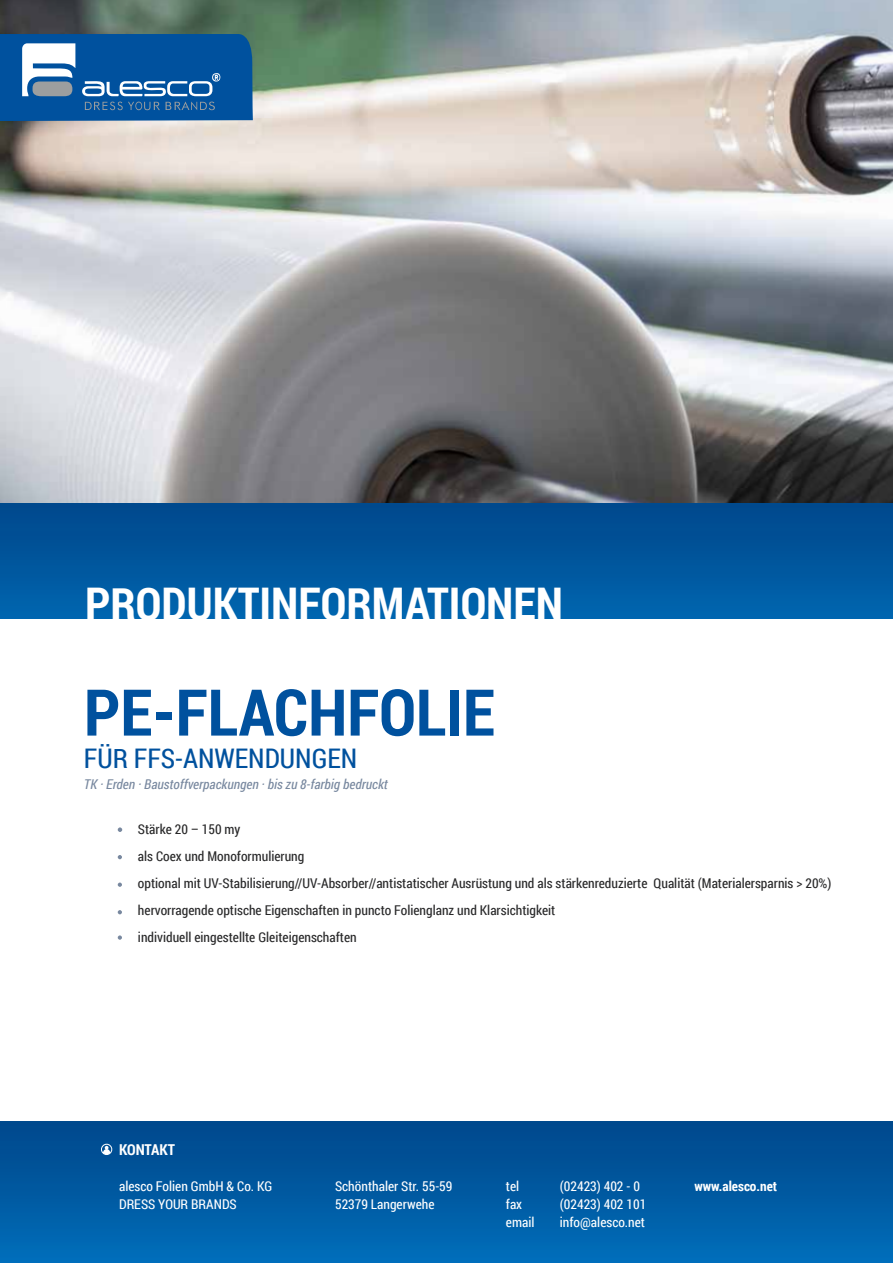
<style>
.page{position:relative;width:893px;height:1263px;background:#fff}
.page>*{position:absolute;margin:0;border:0;box-sizing:border-box;transform-origin:0 0}
.t1{font:700 64.5px "Roboto Condensed";color:#00519e}
.t2{font:700 45px "Roboto Condensed";color:#fff}
.t3{font:27px "Roboto Condensed";color:#00519e}
.t4{font:700 15px "Roboto Condensed";color:#fff}
.t5{font:13.5px/27px "Roboto Condensed";color:#282829}
.t6{font:13.5px "Roboto Condensed";color:#fff}
.t7{font:italic 13.5px "Roboto Condensed";color:#78889f}
.t8{font:700 13.5px "Roboto Condensed";color:#fff}
</style>
<div class="page">
<img style="left:0;top:0;width:893px;height:504px">
<svg style="left:0;top:32px;width:253px;height:89px;background:#2668a7"></svg>
<img style="left:0;top:504px;width:893px;height:115px">
<svg style="left:118px;top:827px;width:4px;height:5px"></svg>
<svg style="left:118px;top:855px;width:4px;height:4px"></svg>
<svg style="left:118px;top:882px;width:4px;height:5px"></svg>
<svg style="left:118px;top:910px;width:4px;height:4px"></svg>
<svg style="left:118px;top:935px;width:4px;height:5px"></svg>
<img style="left:0;top:1121px;width:893px;height:142px">
<svg style="left:103px;top:1146px;width:7px;height:7px"></svg>
<div style="left:101px;top:1144px;width:11px;height:11px;border:1px solid #fff;border-radius:50%"></div>
<h2 class="t2" style="left:85px;top:572px;width:479px">PRODUKTINFORMATIONEN</h2>
<h1 class="t1" style="left:84px;top:667px;width:408px">PE-FLACHFOLIE</h1>
<h3 class="t3" style="left:84px;top:740px;width:275px">für FFS-Anwendungen</h3>
<p class="t7" style="left:84px;top:775px;width:305px">TK · Erden · Baustoffverpackungen · bis zu 8-farbig bedruckt</p>
<p class="t5" style="left:138px;top:815px;width:695px">Stärke 20 – 150 my<br>als Coex und Monoformulierung<br>optional mit UV-Stabilisierung//UV-Absorber//antistatischer Ausrüstung und als stärkenreduzierte Qualität (Materialersparnis &gt; 20%) hervorragende optische Eigenschaften in puncto Folienglanz und Klarsichtigkeit<br>individuell eingestellte Gleiteigenschaften</p>
<p class="t4" style="left:119px;top:1139px;width:9px">KONTAKT</p>
<p class="t6" style="left:119px;top:1176px;width:152px">alesco Folien GmbH &amp; Co. KG</p>
<p class="t6" style="left:335px;top:1176px;width:119px">Schönthaler Str. 55-59</p>
<p class="t6" style="left:506px;top:1176px;width:15px">tel</p>
<p class="t6" style="left:560px;top:1176px;width:82px">(02423) 402 - 0</p>
<p class="t8" style="left:694px;top:1176px;width:84px">WWW.ALESCO.NET</p>
<p class="t6" style="left:119px;top:1194px;width:119px">DRESS YOUR BRANDS</p>
<p class="t6" style="left:335px;top:1194px;width:101px">52379 Langerwehe</p>
<p class="t6" style="left:506px;top:1194px;width:18px">fax</p>
<p class="t6" style="left:560px;top:1194px;width:88px">(02423) 402 101</p>
<p class="t6" style="left:506px;top:1212px;width:30px">email</p>
<p class="t6" style="left:560px;top:1212px;width:87px">info@alesco.net</p>
</div>
